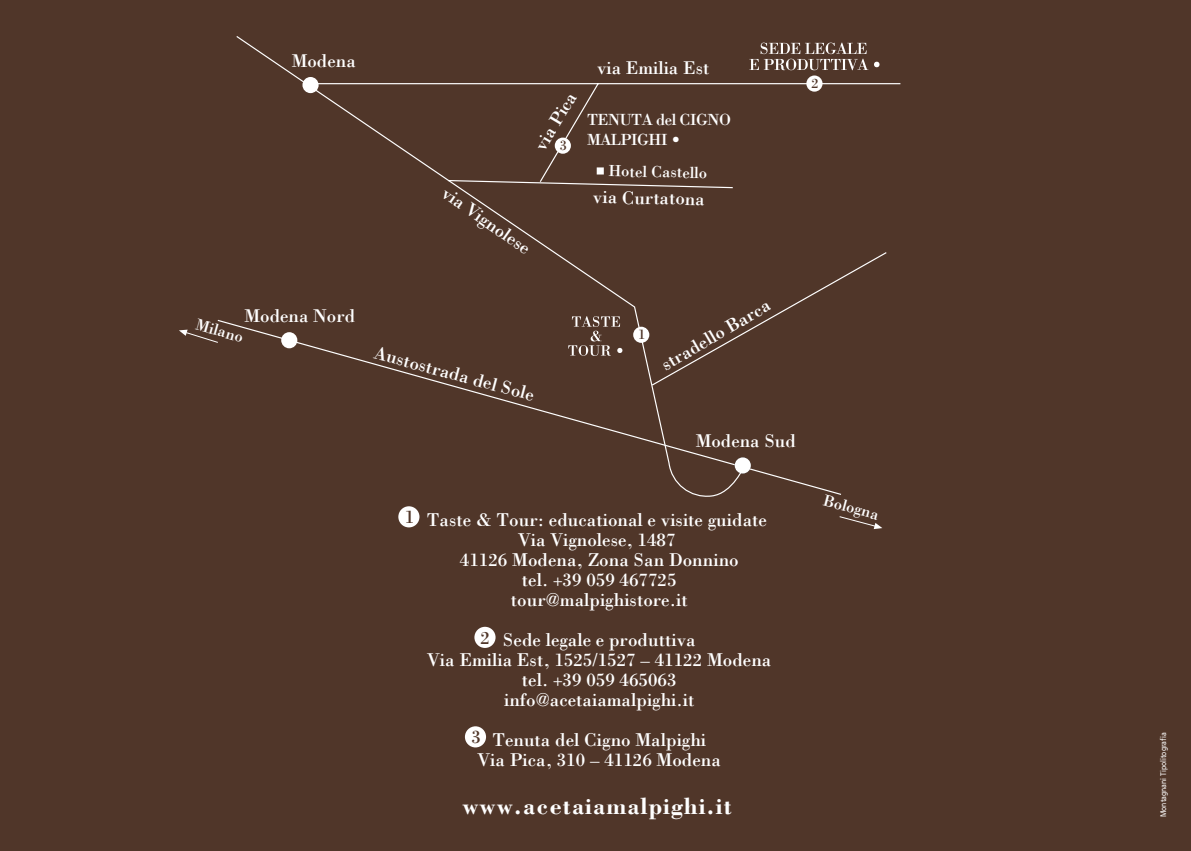
<style>
.page{position:relative;width:1191px;height:851px;background:#fff}
.page>*{position:absolute;margin:0;border:0;box-sizing:border-box;transform-origin:0 0}
.t1{font:700 24px "Bodoni";letter-spacing:.05em;color:#fff}
.t2{font:19px/20px "Bodoni";color:#fff;text-align:center}
.t3{font:18.8px "Bodoni";color:#fff}
.t4{font:18.8px "Bodoni";color:#503629}
.t5{font:16.6px/19.8px "Bodoni";letter-spacing:-.025em;color:#fff}
.t6{font:14.4px "Bodoni";color:#503629}
.t7{font:8px "Frutiger";color:#fff;scale:.85 1}
</style>
<div class="page">
<div style="left:0;top:0;width:1191px;height:850px;background:#503629"></div>
<div style="left:398px;top:506px;width:21px;height:21px;background:#fff;border-radius:50%"></div>
<div style="left:474px;top:626px;width:21px;height:21px;background:#fff;border-radius:50%"></div>
<div style="left:465px;top:726px;width:21px;height:21px;background:#fff;border-radius:50%"></div>
<svg style="left:235px;top:36px;width:652px;height:461px"></svg>
<svg style="left:309px;top:82px;width:592px;height:107px"></svg>
<div style="left:302px;top:77px;width:16px;height:16px;background:#fff;border-radius:50%"></div>
<svg style="left:179px;top:329px;width:39px;height:14px"></svg>
<svg style="left:839px;top:516px;width:43px;height:13px"></svg>
<svg style="left:597px;top:167px;width:7px;height:7px"></svg>
<div style="left:633px;top:326px;width:16px;height:17px;background:#fff;border-radius:50%"></div>
<div style="left:555px;top:137px;width:16px;height:17px;background:#fff;border-radius:50%"></div>
<div style="left:806px;top:75px;width:16px;height:17px;background:#fff;border-radius:50%"></div>
<svg style="left:568px;top:316px;width:54px;height:40px"></svg>
<svg style="left:749px;top:43px;width:119px;height:27px"></svg>
<svg style="left:874px;top:62px;width:5px;height:5px"></svg>
<p class="t3" style="left:292px;top:53px;width:66px">Modena</p>
<p class="t3" style="left:532px;top:144px;width:66px;rotate:-59deg">via Pica</p>
<p class="t6" style="left:560px;top:139px;width:9px">3</p>
<p class="t3" style="left:448px;top:184px;width:105px;rotate:35deg">via Vignolese</p>
<p class="t3" style="left:597px;top:60px;width:114px">via Emilia Est</p>
<p class="t5" style="left:587px;top:111px;width:145px">TENUTA del CIGNO<br>MALPIGHI •</p>
<p class="t5" style="left:608px;top:162px;width:100px;rotate:1deg">Hotel Castello</p>
<p class="t3" style="left:593px;top:189px;width:113px;rotate:1deg">via Curtatona</p>
<p class="t6" style="left:811px;top:77px;width:9px">2</p>
<p class="t3" style="left:244px;top:308px;width:112px">Modena Nord</p>
<p class="t5" style="left:199px;top:315px;width:50px;rotate:16deg">Milano</p>
<p class="t3" style="left:377px;top:344px;width:166px;rotate:15deg">Austostrada del Sole</p>
<p class="t6" style="left:638px;top:328px;width:9px">1</p>
<p class="t3" style="left:658px;top:358px;width:125px;rotate:-30deg">stradello Barca</p>
<p class="t3" style="left:695px;top:433px;width:102px">Modena Sud</p>
<p class="t4" style="left:405px;top:508px;width:11px">1</p>
<p class="t2" style="left:427px;top:511px;width:341px">Taste &amp; Tour: educational e visite guidate<br>Via Vignolese, 1487<br>41126 Modena, Zona San Donnino<br>tel. +39 059 467725<br>tour@malpighistore.it</p>
<p class="t2" style="left:427px;top:631px;width:346px">Sede legale e produttiva<br>Via Emilia Est, 1525/1527 – 41122 Modena tel. +39 059 465063 info@acetaiamalpighi.it</p>
<p class="t2" style="left:477px;top:731px;width:245px">Tenuta del Cigno Malpighi<br>Via Pica, 310 – 41126 Modena</p>
<p class="t4" style="left:480px;top:629px;width:11px">2</p>
<p class="t4" style="left:471px;top:728px;width:11px">3</p>
<p class="t1" style="left:462px;top:796px;width:271px">www.acetaiamalpighi.it</p>
<p class="t5" style="left:826px;top:491px;width:58px;rotate:15deg">Bologna</p>
<p class="t7" style="left:1159px;top:817px;width:101px;rotate:-90deg">Montagnani Tipolitografia</p>
</div>
